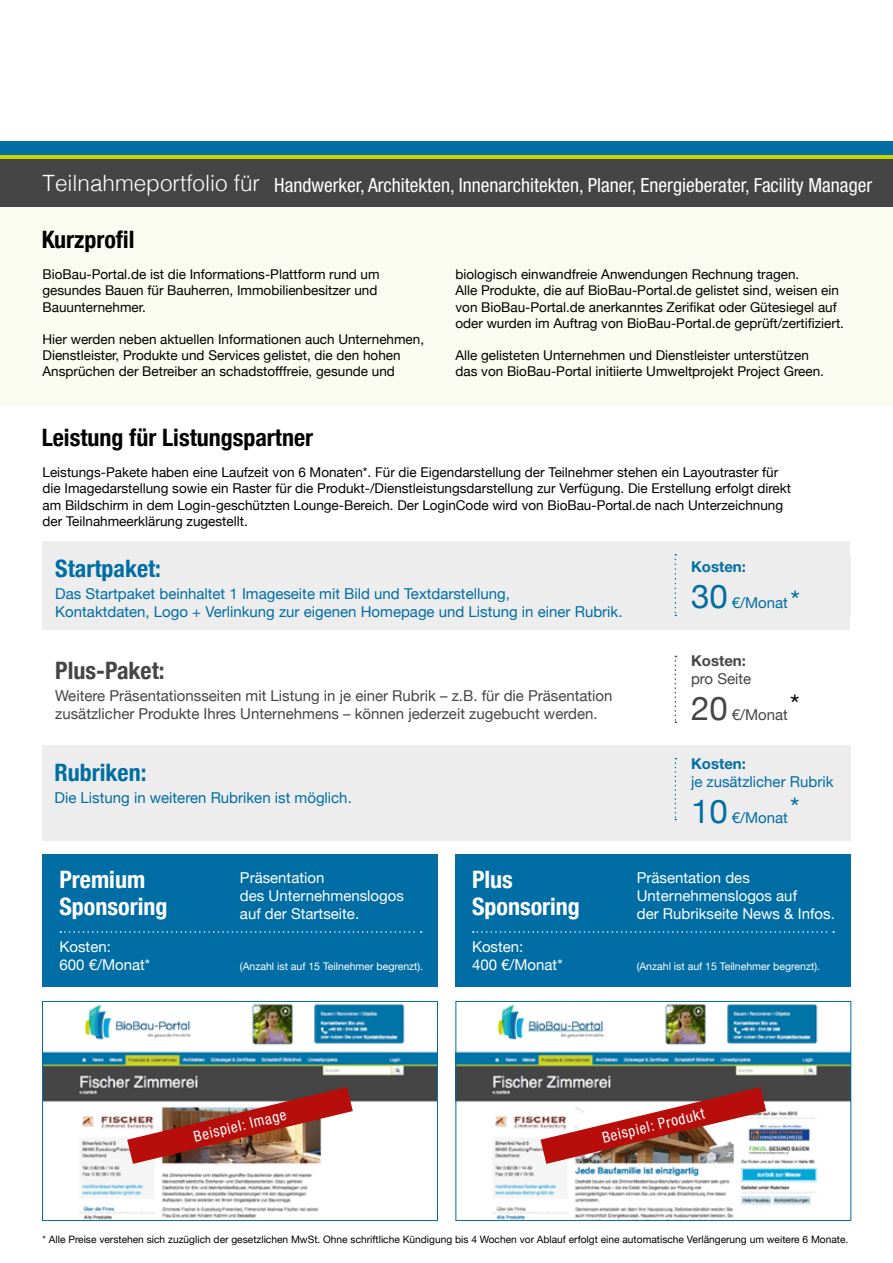
<style>
.page{position:relative;width:893px;height:1263px;background:#fff}
.page>*{position:absolute;margin:0;border:0;box-sizing:border-box;transform-origin:0 0}
.t1{font:27px "Helvetica Neue";color:#006ea4}
.t2{font:27px "Helvetica Neue";color:#000}
.t3{font:700 condensed 24px "Helvetica Neue";color:#000}
.t4{font:700 condensed 24px/26.5px "Helvetica Neue";color:#fff}
.t5{font:700 condensed 24px "Helvetica Neue";color:#006ea4}
.t6{font:700 condensed 24px "Helvetica Neue";color:#454545}
.t7{font:condensed 19.5px "Helvetica Neue";color:#fff}
.t8{font:15px/18px "Helvetica Neue";color:#006ea4}
.t9{font:15px/18px "Helvetica Neue";color:#454545}
.t10{font:15px/18px "Helvetica Neue";color:#fff}
.t11{font:condensed 15px "Helvetica Neue";color:#fff}
.t12{font:700 15px "Helvetica Neue CE";color:#006ea4}
.t13{font:700 15px "Helvetica Neue CE";color:#454545}
.t14{font:13.5px/16.2px "Helvetica Neue";color:#000}
.t15{font:10.5px "Helvetica Neue";color:#fff}
.t16{font:10.2px "Helvetica Neue";color:#000}
.s1{font-family:"Helvetica";font-weight:300;font-stretch:normal;font-size:22.5px}
.s2{font-size:33px}
</style>
<div class="page">
<div style="left:0;top:155px;width:893px;height:55px;background:#454545"></div>
<hr style="left:0;top:155px;width:893px;height:4px;background:#cad400">
<div style="left:0;top:141px;width:893px;height:14px;background:#006ea4"></div>
<div style="left:0;top:207px;width:893px;height:199px;background:#fbfcf1"></div>
<div style="left:43px;top:541px;width:807px;height:89px;background:#ededed"></div>
<div style="left:42px;top:745px;width:808px;height:96px;background:#ededed"></div>
<svg style="left:675px;top:554px;width:1px;height:62px"></svg>
<svg style="left:675px;top:758px;width:1px;height:62px"></svg>
<svg style="left:675px;top:656px;width:1px;height:67px"></svg>
<div style="left:43px;top:854px;width:395px;height:132px;background:#006ea4"></div>
<div style="left:455px;top:854px;width:396px;height:132px;background:#006ea4"></div>
<svg style="left:60px;top:931px;width:362px;height:2px"></svg>
<svg style="left:473px;top:931px;width:361px;height:2px"></svg>
<img style="left:44px;top:1004px;width:392px;height:215px">
<div style="left:42px;top:1001px;width:396px;height:220px;border:1px solid #006ea4"></div>
<img style="left:457px;top:1004px;width:392px;height:215px">
<div style="left:455px;top:1001px;width:396px;height:220px;border:1px solid #006ea4"></div>
<img style="left:127px;top:1087px;width:226px;height:77px">
<svg style="left:540px;top:1087px;width:226px;height:77px"></svg>
<h3 class="t7" style="left:43px;top:174px;width:831px"><span class="s1">Teilnahmeportfolio für</span> Handwerker, Architekten, Innenarchitekten, Planer, Energieberater, Facility Manager</h3>
<h2 class="t3" style="left:42px;top:220px;width:94px">Kurzprofil</h2>
<p class="t14" style="left:43px;top:267px;width:339px">BioBau-Portal.de ist die Informations-Plattform rund um gesundes Bauen für Bauherren, Immobilienbesitzer und<br>Bauunternehmer.</p>
<p class="t14" style="left:43px;top:332px;width:383px">Hier werden neben aktuellen Informationen auch Unternehmen,<br>Dienstleister, Produkte und Services gelistet, die den hohen<br>Ansprüchen der Betreiber an schadstofffreie, gesunde und</p>
<h2 class="t3" style="left:42px;top:418px;width:273px">Leistung für Listungspartner</h2>
<p class="t14" style="left:455px;top:267px;width:390px">biologisch einwandfreie Anwendungen Rechnung tragen.<br>Alle Produkte, die auf BioBau-Portal.de gelistet sind, weisen ein von BioBau-Portal.de anerkanntes Zerifikat oder Gütesiegel auf oder wurden im Auftrag von BioBau-Portal.de geprüft/zertifiziert.</p>
<p class="t14" style="left:455px;top:348px;width:370px">Alle gelisteten Unternehmen und Dienstleister unterstützen das von BioBau-Portal initiierte Umweltprojekt Project Green.</p>
<p class="t14" style="left:43px;top:465px;width:750px">Leistungs-Pakete haben eine Laufzeit von 6 Monaten*. Für die Eigendarstellung der Teilnehmer stehen ein Layoutraster für die Imagedarstellung sowie ein Raster für die Produkt-/Dienstleistungsdarstellung zur Verfügung. Die Erstellung erfolgt direkt am Bildschirm in dem Login-geschützten Lounge-Bereich. Der LoginCode wird von BioBau-Portal.de nach Unterzeichnung der Teilnahmeerklärung zugestellt.</p>
<p class="t12" style="left:691px;top:558px;width:57px">Kosten:</p>
<p class="t8" style="left:691px;top:595px;width:98px"><span class="s2">30</span> €/Monat</p>
<h2 class="t5" style="left:55px;top:549px;width:107px">Startpaket:</h2>
<p class="t8" style="left:55px;top:586px;width:569px">Das Startpaket beinhaltet 1 Imageseite mit Bild und Textdarstellung,<br>Kontaktdaten, Logo + Verlinkung zur eigenen Homepage und Listung in einer Rubrik.</p>
<h1 class="t1" style="left:790px;top:581px;width:11px">*</h1>
<h2 class="t6" style="left:55px;top:650px;width:111px">Plus-Paket:</h2>
<p class="t9" style="left:55px;top:687px;width:559px">Weitere Präsentationsseiten mit Listung in je einer Rubrik – z.B. für die Präsentation zusätzlicher Produkte Ihres Unternehmens – können jederzeit zugebucht werden.</p>
<h2 class="t5" style="left:55px;top:752px;width:93px">Rubriken:</h2>
<p class="t8" style="left:55px;top:790px;width:299px">Die Listung in weiteren Rubriken ist möglich.</p>
<p class="t13" style="left:691px;top:652px;width:57px">Kosten:</p>
<p class="t9" style="left:691px;top:671px;width:62px">pro Seite</p>
<p class="t9" style="left:691px;top:707px;width:98px"><span class="s2">20</span> €/Monat</p>
<h1 class="t2" style="left:790px;top:685px;width:11px">*</h1>
<p class="t12" style="left:691px;top:754px;width:57px">Kosten:</p>
<p class="t8" style="left:691px;top:773px;width:144px">je zusätzlicher Rubrik</p>
<p class="t8" style="left:691px;top:809px;width:98px"><span class="s2">10</span> €/Monat</p>
<h1 class="t1" style="left:790px;top:788px;width:11px">*</h1>
<h2 class="t4" style="left:60px;top:864px;width:109px">Premium<br>Sponsoring</h2>
<h2 class="t4" style="left:472px;top:864px;width:109px">Plus<br>Sponsoring</h2>
<p class="t10" style="left:240px;top:870px;width:165px">Präsentation<br>des Unternehmenslogos auf der Startseite.</p>
<p class="t10" style="left:637px;top:870px;width:200px">Präsentation des<br>Unternehmenslogos auf<br>der Rubrikseite News &amp; Infos.</p>
<p class="t10" style="left:60px;top:938px;width:92px">Kosten:<br>600 €/Monat*</p>
<p class="t10" style="left:472px;top:938px;width:53px">Kosten:</p>
<p class="t15" style="left:240px;top:958px;width:185px">(Anzahl ist auf 15 Teilnehmer begrenzt).</p>
<p class="t10" style="left:472px;top:956px;width:92px">400 €/Monat*</p>
<p class="t15" style="left:637px;top:958px;width:185px">(Anzahl ist auf 15 Teilnehmer begrenzt).</p>
<p class="t11" style="left:192px;top:1128px;width:96px;rotate:-14deg">Beispiel: Image</p>
<p class="t11" style="left:600px;top:1130px;width:106px;rotate:-14deg">Beispiel: Produkt</p>
<p class="t16" style="left:43px;top:1232px;width:807px">* Alle Preise verstehen sich zuzüglich der gesetzlichen MwSt. Ohne schriftliche Kündigung bis 4 Wochen vor Ablauf erfolgt eine automatische Verlängerung um weitere 6 Monate.</p>
</div>
